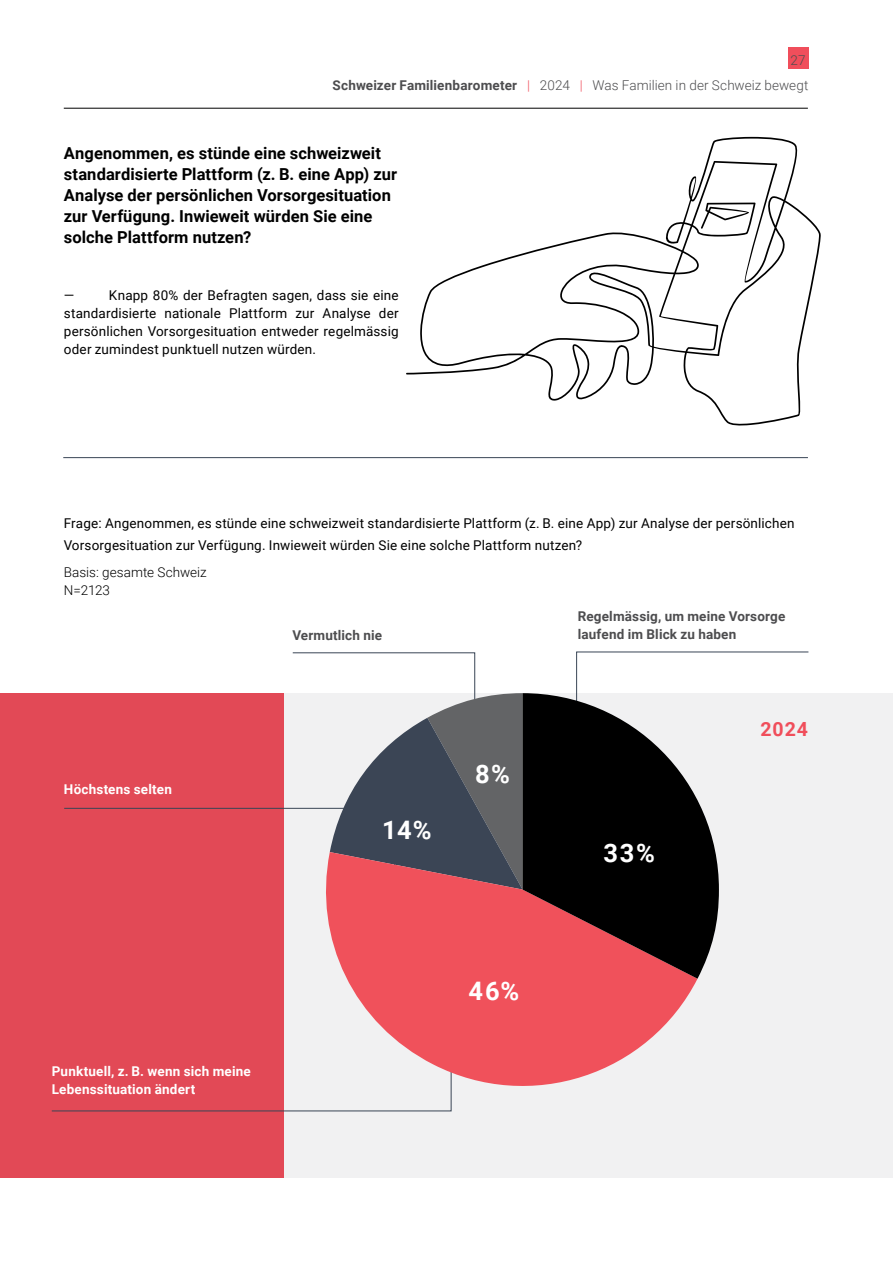
<style>
.page{position:relative;width:893px;height:1263px;background:#fff}
.page>*{position:absolute;margin:0;border:0;box-sizing:border-box;transform-origin:0 0}
.t1{font:700 25.5px "Roboto";color:#fff}
.t2{font:700 19.5px "Roboto";color:#f04e5b}
.t3{font:700 16.5px/21px "Roboto";letter-spacing:.005em;color:#000}
.t4{font:13.5px/18px "Roboto";letter-spacing:.01em;color:#000;text-align:justify}
.t5{font:300 13.5px/24.8px "Roboto";letter-spacing:.005em;color:#4d4d4f;text-align:right}
.t6{font:700 13.5px/18px "Roboto";letter-spacing:.015em;color:#fff}
.t7{font:700 13.5px "Roboto";letter-spacing:.01em;color:#4d4d4f}
.t8{font:300 13.5px/18px "Roboto";color:#000}
.s1{font-weight:700}
.s2{color:#f04e5b}
</style>
<div class="page">
<div style="left:788px;top:48px;width:20px;height:21px;background:#f04e5b"></div>
<hr style="left:64px;top:108px;width:744px;height:1px;background:#000">
<div style="left:0;top:694px;width:893px;height:484px;background:#f1f1f2"></div>
<div style="left:0;top:694px;width:283px;height:484px;background:#e24956"></div>
<svg style="left:51px;top:1024px;width:262px;height:88px"></svg>
<svg style="left:576px;top:651px;width:233px;height:43px"></svg>
<svg style="left:63px;top:652px;width:460px;height:237px"></svg>
<svg style="left:313px;top:852px;width:384px;height:260px;fill:#f0515b"></svg>
<svg style="left:523px;top:693px;width:196px;height:286px;background:#442c2d"></svg>
<svg style="left:406px;top:137px;width:415px;height:289px"></svg>
<hr style="left:63px;top:457px;width:745px;height:1px;background:#394555">
<p class="t5" style="left:333px;top:48px;width:477px">27<br><span class="s1">Schweizer Familienbarometer</span> <span class="s2">|</span> 2024 <span class="s2">|</span> Was Familien in der Schweiz bewegt</p>
<p class="t3" style="left:64px;top:142px;width:335px">Angenommen, es stünde eine schweizweit standardisierte Plattform (z. B. eine App) zur Analyse der persönlichen Vorsorgesituation zur Verfügung. Inwieweit würden Sie eine solche Plattform nutzen?</p>
<p class="t4" style="left:64px;top:286px;width:336px;text-indent:45px">Knapp 80% der Befragten sagen, dass sie eine standardisierte nationale Plattform zur Analyse der persönlichen Vorsorgesituation entweder regelmässig oder zumindest punktuell nutzen würden.</p>
<p class="t4" style="left:64px;top:286px;width:12px">—</p>
<p class="t4" style="left:64px;top:511px;width:732px;line-height:22.5px">Frage: Angenommen, es stünde eine schweizweit standardisierte Plattform (z. B. eine App) zur Analyse der persönlichen<br>Vorsorgesituation zur Verfügung. Inwieweit würden Sie eine solche Plattform nutzen?</p>
<p class="t8" style="left:64px;top:563px;width:145px">Basis: gesamte Schweiz<br>N=2123</p>
<p class="t7" style="left:578px;top:606px;width:209px">Regelmässig, um meine Vorsorge</p>
<p class="t6" style="left:64px;top:780px;width:109px">Höchstens selten</p>
<p class="t7" style="left:292px;top:626px;width:91px">Vermutlich nie</p>
<p class="t7" style="left:578px;top:624px;width:160px">laufend im Blick zu haben</p>
<h1 class="t1" style="left:382px;top:812px;width:51px">14%</h1>
<h1 class="t1" style="left:475px;top:756px;width:37px">8%</h1>
<h1 class="t1" style="left:603px;top:835px;width:53px">33%</h1>
<h2 class="t2" style="left:760px;top:715px;width:49px">2024</h2>
<p class="t6" style="left:52px;top:1062px;width:200px">Punktuell, z. B. wenn sich meine<br>Lebenssituation ändert</p>
<h1 class="t1" style="left:469px;top:973px;width:52px">46%</h1>
</div>
